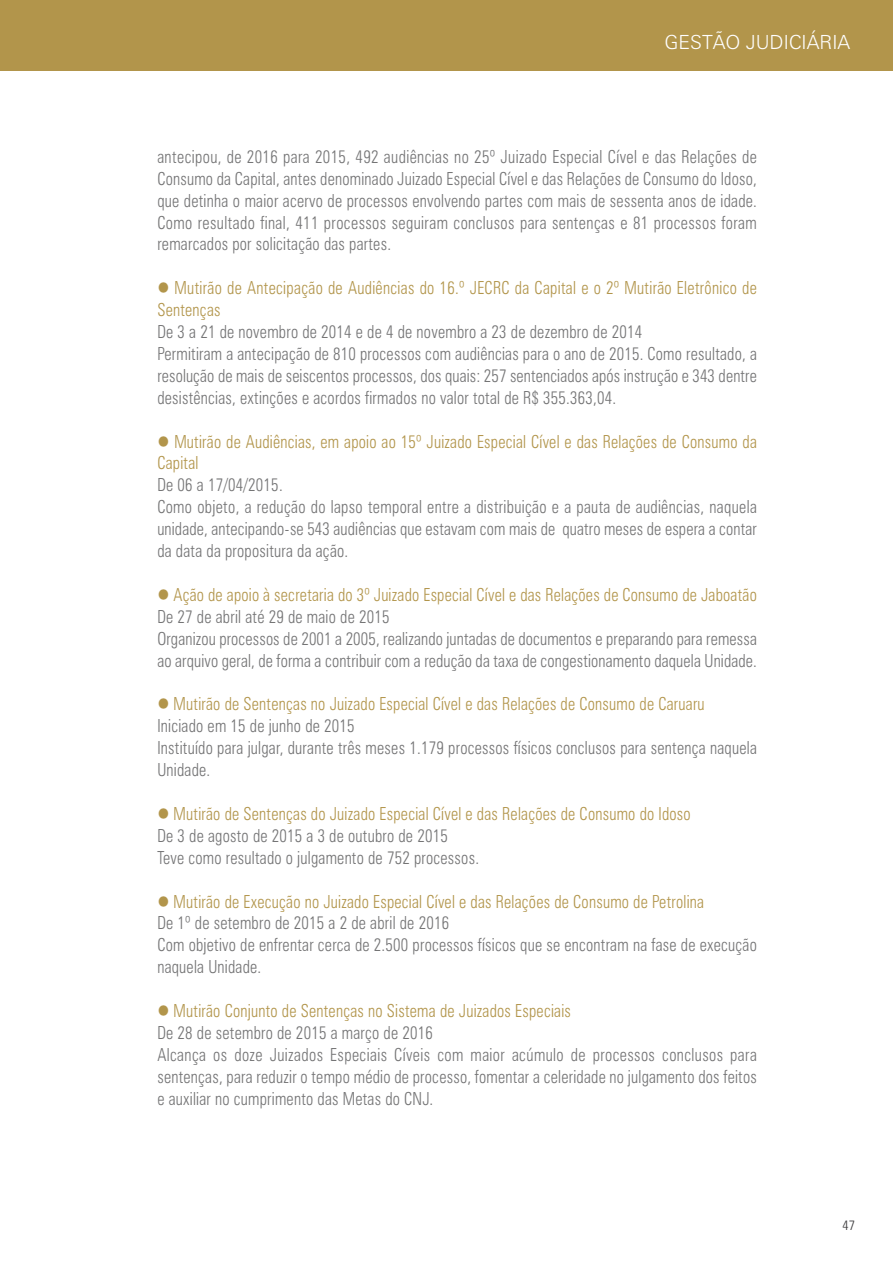
<style>
.page{position:relative;width:893px;height:1263px;background:#fff}
.page>*{position:absolute;margin:0;border:0;box-sizing:border-box;transform-origin:0 0}
.t1{font:300 19.5px "Zurich BT";color:#fff}
.t2{font:300 condensed 18px/21.9px "Zurich BT";letter-spacing:.015em;color:#747475;scale:.9 1}
.t3{font:300 condensed 18px/21.9px "Zurich BT";letter-spacing:.015em;color:#b2954b;scale:.9 1}
.t4{font:300 condensed 13.5px "Zurich BT";color:#39383a}
.s1{color:#b2954b}
</style>
<div class="page">
<div style="left:0;top:0;width:893px;height:70px;background:#b2954b"></div>
<p class="t1" style="left:664px;top:31px;width:188px">GESTÃO JUDICIÁRIA</p>
<p class="t2" style="left:157px;top:146px;width:668px;text-align:justify">antecipou, de 2016 para 2015, 492 audiências no 25º Juizado Especial Cível e das Relações de Consumo da Capital, antes denominado Juizado Especial Cível e das Relações de Consumo do Idoso, que detinha o maior acervo de processos envolvendo partes com mais de sessenta anos de idade.<br>Como resultado final, 411 processos seguiram conclusos para sentenças e 81 processos foram remarcados por solicitação das partes.</p>
<p class="t3" style="left:157px;top:277px;width:668px">● Mutirão de Antecipação de Audiências do 16.º JECRC da Capital e o 2º Mutirão Eletrônico de<br>Sentenças</p>
<p class="t2" style="left:157px;top:321px;width:668px">De 3 a 21 de novembro de 2014 e de 4 de novembro a 23 de dezembro de 2014<br>Permitiram a antecipação de 810 processos com audiências para o ano de 2015. Como resultado, a resolução de mais de seiscentos processos, dos quais: 257 sentenciados após instrução e 343 dentre desistências, extinções e acordos firmados no valor total de R$ 355.363,04.</p>
<p class="t3" style="left:157px;top:430px;width:668px">● Mutirão de Audiências, em apoio ao 15º Juizado Especial Cível e das Relações de Consumo da<br>Capital</p>
<p class="t2" style="left:157px;top:474px;width:668px">De 06 a 17/04/2015.<br>Como objeto, a redução do lapso temporal entre a distribuição e a pauta de audiências, naquela unidade, antecipando-se 543 audiências que estavam com mais de quatro meses de espera a contar da data da propositura da ação.</p>
<p class="t2" style="left:157px;top:584px;width:668px"><span class="s1">● Ação de apoio à secretaria do 3º Juizado Especial Cível e das Relações de Consumo de Jaboatão </span>De 27 de abril até 29 de maio de 2015<br>Organizou processos de 2001 a 2005, realizando juntadas de documentos e preparando para remessa ao arquivo geral, de forma a contribuir com a redução da taxa de congestionamento daquela Unidade.</p>
<p class="t2" style="left:157px;top:693px;width:668px"><span class="s1">● Mutirão de Sentenças no Juizado Especial Cível e das Relações de Consumo de Caruaru<br></span>Iniciado em 15 de junho de 2015<br>Instituído para julgar, durante três meses 1.179 processos físicos conclusos para sentença naquela Unidade.</p>
<p class="t2" style="left:157px;top:803px;width:594px"><span class="s1">● Mutirão de Sentenças do Juizado Especial Cível e das Relações de Consumo do Idoso<br></span>De 3 de agosto de 2015 a 3 de outubro de 2015<br>Teve como resultado o julgamento de 752 processos.</p>
<p class="t2" style="left:157px;top:890px;width:668px"><span class="s1">● Mutirão de Execução no Juizado Especial Cível e das Relações de Consumo de Petrolina<br></span>De 1º de setembro de 2015 a 2 de abril de 2016<br>Com objetivo de enfrentar cerca de 2.500 processos físicos que se encontram na fase de execução naquela Unidade.</p>
<p class="t2" style="left:157px;top:1000px;width:668px"><span class="s1">● Mutirão Conjunto de Sentenças no Sistema de Juizados Especiais<br></span>De 28 de setembro de 2015 a março de 2016<br>Alcança os doze Juizados Especiais Cíveis com maior acúmulo de processos conclusos para sentenças, para reduzir o tempo médio de processo, fomentar a celeridade no julgamento dos feitos e auxiliar no cumprimento das Metas do CNJ.</p>
<p class="t4" style="left:842px;top:1217px;width:14px">47</p>
</div>
